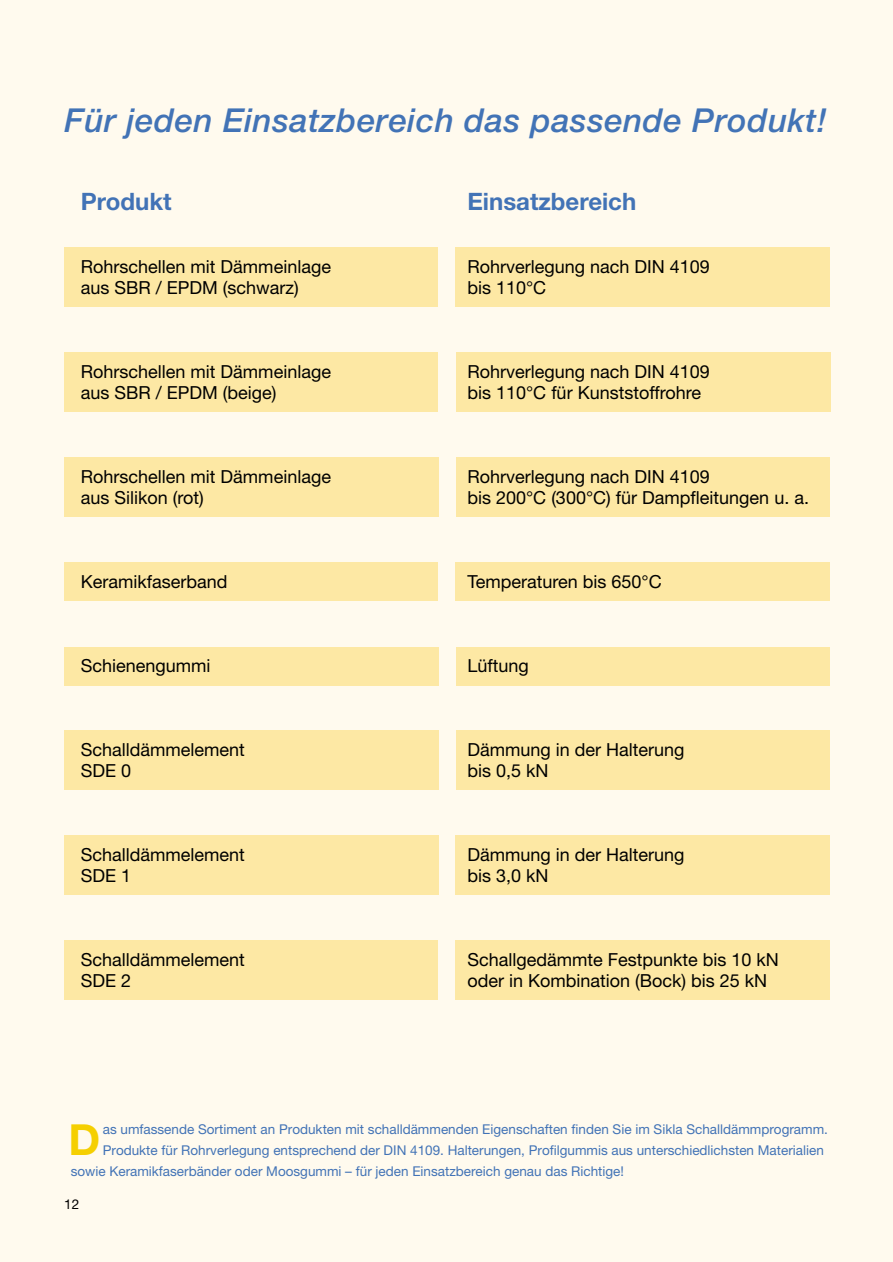
<style>
.page{position:relative;width:893px;height:1262px;background:#fff}
.page>*{position:absolute;margin:0;border:0;box-sizing:border-box;transform-origin:0 0}
.t1{font:700 42.9px "Helvetica Neue";color:#f5cf00}
.t2{font:italic 500 33px "Helvetica Neue";letter-spacing:.015em;color:#4273b6}
.t3{font:700 24px "Helvetica Neue";color:#4273b6}
.t4{font:18px/21px "Helvetica Neue";color:#000}
.t5{font:13.5px "Helvetica Neue";color:#4273b6}
.t6{font:13.5px "Helvetica Neue";color:#000}
</style>
<div class="page">
<div style="left:0;top:0;width:892px;height:1261px;background:#fffaee"></div>
<div style="left:64px;top:248px;width:374px;height:59px;background:#fde8a4"></div>
<div style="left:456px;top:248px;width:374px;height:59px;background:#fde8a4"></div>
<div style="left:64px;top:835px;width:374px;height:60px;background:#fde8a4"></div>
<div style="left:455px;top:835px;width:375px;height:60px;background:#fde8a4"></div>
<div style="left:64px;top:730px;width:374px;height:60px;background:#fde8a4"></div>
<div style="left:456px;top:730px;width:373px;height:60px;background:#fde8a4"></div>
<div style="left:64px;top:647px;width:374px;height:38px;background:#fde8a4"></div>
<div style="left:456px;top:647px;width:373px;height:38px;background:#fde8a4"></div>
<div style="left:64px;top:562px;width:374px;height:39px;background:#fde8a4"></div>
<div style="left:456px;top:562px;width:374px;height:39px;background:#fde8a4"></div>
<div style="left:65px;top:352px;width:373px;height:59px;background:#fde8a4"></div>
<div style="left:456px;top:352px;width:374px;height:59px;background:#fde8a4"></div>
<div style="left:64px;top:457px;width:374px;height:60px;background:#fde8a4"></div>
<div style="left:456px;top:457px;width:373px;height:60px;background:#fde8a4"></div>
<div style="left:64px;top:941px;width:374px;height:59px;background:#fde8a4"></div>
<div style="left:455px;top:941px;width:375px;height:59px;background:#fde8a4"></div>
<h2 class="t2" style="left:65px;top:109px;width:763px">Für jeden Einsatzbereich das passende Produkt!</h2>
<h3 class="t3" style="left:81px;top:193px;width:92px">Produkt</h3>
<h3 class="t3" style="left:467px;top:193px;width:170px">Einsatzbereich</h3>
<p class="t4" style="left:81px;top:258px;width:252px">Rohrschellen mit Dämmeinlage aus SBR / EPDM (schwarz)</p>
<p class="t4" style="left:467px;top:258px;width:244px">Rohrverlegung nach DIN 4109 bis 110°C</p>
<p class="t4" style="left:81px;top:363px;width:252px">Rohrschellen mit Dämmeinlage aus SBR / EPDM (beige)</p>
<p class="t4" style="left:467px;top:363px;width:244px">Rohrverlegung nach DIN 4109 bis 110°C für Kunststoffrohre</p>
<p class="t4" style="left:81px;top:468px;width:252px">Rohrschellen mit Dämmeinlage aus Silikon (rot)</p>
<p class="t4" style="left:467px;top:468px;width:343px">Rohrverlegung nach DIN 4109<br>bis 200°C (300°C) für Dampfleitungen u. a.</p>
<p class="t4" style="left:81px;top:573px;width:148px">Keramikfaserband</p>
<p class="t4" style="left:467px;top:573px;width:196px">Temperaturen bis 650°C</p>
<p class="t4" style="left:81px;top:657px;width:131px">Schienengummi</p>
<p class="t4" style="left:467px;top:657px;width:63px">Lüftung</p>
<p class="t4" style="left:81px;top:741px;width:166px">Schalldämmelement<br>SDE 0</p>
<p class="t4" style="left:467px;top:741px;width:219px">Dämmung in der Halterung bis 0,5 kN</p>
<p class="t4" style="left:81px;top:846px;width:166px">Schalldämmelement<br>SDE 1</p>
<p class="t4" style="left:467px;top:846px;width:219px">Dämmung in der Halterung bis 3,0 kN</p>
<p class="t4" style="left:81px;top:951px;width:166px">Schalldämmelement<br>SDE 2</p>
<p class="t4" style="left:467px;top:951px;width:313px">Schallgedämmte Festpunkte bis 10 kN oder in Kombination (Bock) bis 25 kN</p>
<h1 class="t1" style="left:69px;top:1124px;width:33px">D</h1>
<p class="t5" style="left:103px;top:1124px;width:726px">as umfassende Sortiment an Produkten mit schalldämmenden Eigenschaften finden Sie im Sikla Schalldämmprogramm.</p>
<p class="t5" style="left:103px;top:1145px;width:722px">Produkte für Rohrverlegung entsprechend der DIN 4109. Halterungen, Profilgummis aus unterschiedlichsten Materialien</p>
<p class="t5" style="left:71px;top:1166px;width:554px">sowie Keramikfaserbänder oder Moosgummi – für jeden Einsatzbereich genau das Richtige!</p>
<p class="t6" style="left:64px;top:1199px;width:17px">12</p>
</div>
